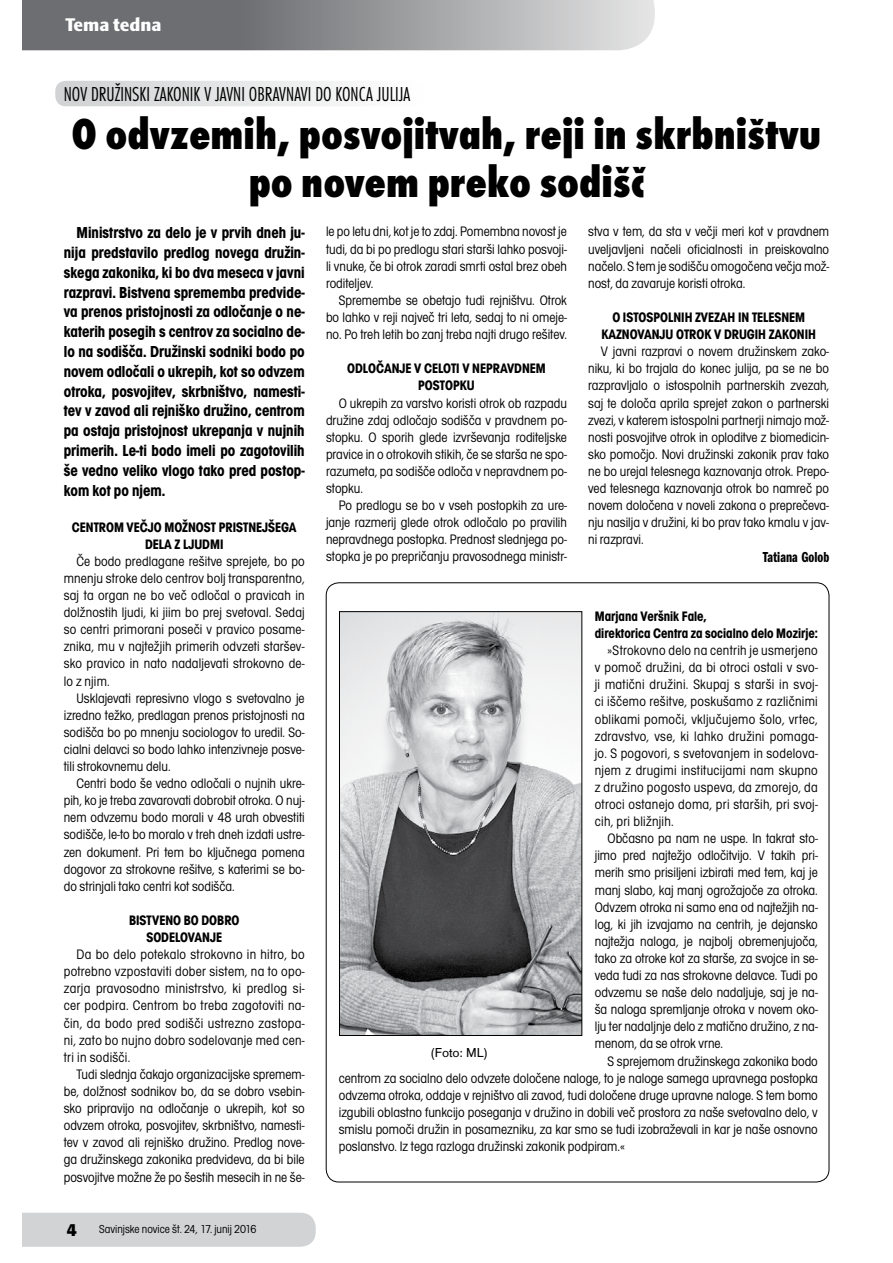
<style>
.page{position:relative;width:893px;height:1263px;background:#fff}
.page>*{position:absolute;margin:0;border:0;box-sizing:border-box;transform-origin:0 0}
.t1{font:45px/48px "Futura TEE Extr Bold Cond";color:#000;text-align:center}
.t2{font:21px "Futura TEE Ligh Cond";color:#000}
.t3{font:18px "Skoda Sans Black CE";color:#fff}
.t4{font:700 condensed 16.5px/19.8px "Avant Gar Got Itc TEE";color:#000;text-align:justify}
.t5{font:15px "Franklin Got Itc TEE Demi Comp";color:#000}
.t6{font:condensed 14.25px/17.1px "Avant Gar Got Itc TEE";color:#000;text-align:justify}
.t7{font:700 condensed 14.25px/17.1px "Avant Gar Got Itc TEE";color:#000;text-align:center}
.t8{font:13.5px "Accius TEE";letter-spacing:-.005em;color:#000}
.t9{font:condensed 12px "Avant Gar Got Itc TEE";color:#000}
.s1{font-family:"Skoda Sans";font-weight:900;font-stretch:normal;font-size:18px}
</style>
<div class="page">
<svg style="left:22px;top:0;width:633px;height:50px;background:#949597"></svg>
<div style="left:22px;top:1213px;width:294px;height:34px;background:#d1d3d4"></div>
<div style="left:55px;top:81px;width:370px;height:25px;background:linear-gradient(to right,#cfd1d2,#fff);border-radius:10px"></div>
<img style="left:341px;top:613px;width:239px;height:421px">
<div style="left:339px;top:611px;width:243px;height:425px;border:1px solid #000"></div>
<p class="t3" style="left:65px;top:14px;width:98px">Tema tedna</p>
<h2 class="t2" style="left:64px;top:82px;width:348px">NOV DRUŽINSKI ZAKONIK V JAVNI OBRAVNAVI DO KONCA JULIJA</h2>
<h1 class="t1" style="left:72px;top:110px;width:751px">O odvzemih, posvojitvah, reji in skrbništvu po novem preko sodišč</h1>
<p class="t4" style="left:64px;top:223px;width:242px;text-indent:13px">Ministrstvo za delo je v prvih dneh ju&shy;nija predstavilo predlog novega družin&shy;skega zakonika, ki bo dva meseca v javni razpravi. Bistvena sprememba predvide&shy;va prenos pristojnosti za odločanje o ne&shy;katerih posegih s centrov za socialno de&shy;lo na sodišča. Družinski sodniki bodo po novem odločali o ukrepih, kot so odvzem otroka, posvojitev, skrbništvo, namesti&shy;tev v zavod ali rejniško družino, centrom pa ostaja pristojnost ukrepanja v nujnih primerih. Le-ti bodo imeli po zagotovilih še vedno veliko vlogo tako pred postop&shy;kom kot po njem.</p>
<p class="t7" style="left:72px;top:518px;width:226px">CENTROM VEČJO MOŽNOST PRISTNEJŠEGA<br>DELA Z LJUDMI</p>
<p class="t6" style="left:64px;top:553px;width:242px;text-indent:13px">Če bodo predlagane rešitve sprejete, bo po mnenju stroke delo centrov bolj transparentno, saj ta organ ne bo več odločal o pravicah in dolžnostih ljudi, ki jiim bo prej svetoval. Sedaj so centri primorani poseči v pravico posame&shy;znika, mu v najtežjih primerih odvzeti staršev&shy;sko pravico in nato nadaljevati strokovno de&shy;lo z njim.</p>
<p class="t6" style="left:64px;top:689px;width:242px;text-indent:13px">Usklajevati represivno vlogo s svetovalno je izredno težko, predlagan prenos pristojnosti na sodišča bo po mnenju sociologov to uredil. So&shy;cialni delavci so bodo lahko intenzivneje posve&shy;tili strokovnemu delu.</p>
<p class="t6" style="left:64px;top:775px;width:242px;text-indent:13px">Centri bodo še vedno odločali o nujnih ukre&shy;pih, ko je treba zavarovati dobrobit otroka. O nuj&shy;nem odvzemu bodo morali v 48 urah obvestiti sodišče, le-to bo moralo v treh dneh izdati ustre&shy;zen dokument. Pri tem bo ključnega pomena dogovor za strokovne rešitve, s katerimi se bo&shy;do strinjali tako centri kot sodišča.</p>
<p class="t7" style="left:129px;top:912px;width:112px">BISTVENO BO DOBRO<br>SODELOVANJE</p>
<p class="t6" style="left:64px;top:946px;width:242px;text-indent:13px">Da bo delo potekalo strokovno in hitro, bo potrebno vzpostaviti dober sistem, na to opo&shy;zarja pravosodno ministrstvo, ki predlog si&shy;cer podpira. Centrom bo treba zagotoviti na&shy;čin, da bodo pred sodišči ustrezno zastopa&shy;ni, zato bo nujno dobro sodelovanje med cen&shy;tri in sodišči.</p>
<p class="t6" style="left:64px;top:1066px;width:242px;text-indent:13px">Tudi slednja čakajo organizacijske spremem&shy;be, dolžnost sodnikov bo, da se dobro vsebin&shy;sko pripravijo na odločanje o ukrepih, kot so odvzem otroka, posvojitev, skrbništvo, namesti&shy;tev v zavod ali rejniško družino. Predlog nove&shy;ga družinskega zakonika predvideva, da bi bile posvojitve možne že po šestih mesecih in ne še-</p>
<p class="t9" style="left:67px;top:1222px;width:191px"><span class="s1">4</span> Savinjske novice št. 24, 17. junij 2016</p>
<p class="t6" style="left:326px;top:223px;width:242px">le po letu dni, kot je to zdaj. Pomembna novost je tudi, da bi po predlogu stari starši lahko posvoji&shy;li vnuke, če bi otrok zaradi smrti ostal brez obeh roditeljev.</p>
<p class="t6" style="left:326px;top:292px;width:242px;text-indent:13px">Spremembe se obetajo tudi rejništvu. Otrok bo lahko v reji največ tri leta, sedaj to ni omeje&shy;no. Po treh letih bo zanj treba najti drugo rešitev.</p>
<p class="t7" style="left:347px;top:360px;width:200px">ODLOČANJE V CELOTI V NEPRAVDNEM<br>POSTOPKU</p>
<p class="t6" style="left:326px;top:394px;width:242px;text-indent:13px">O ukrepih za varstvo koristi otrok ob razpadu družine zdaj odločajo sodišča v pravdnem po&shy;stopku. O sporih glede izvrševanja roditeljske pravice in o otrokovih stikih, če se starša ne spo&shy;razumeta, pa sodišče odloča v nepravdnem po&shy;stopku.</p>
<p class="t6" style="left:326px;top:497px;width:242px;text-indent:13px">Po predlogu se bo v vseh postopkih za ure&shy;janje razmerij glede otrok odločalo po pravilih nepravdnega postopka. Prednost slednjega po&shy;stopka je po prepričanju pravosodnega ministr-</p>
<p class="t6" style="left:588px;top:223px;width:242px">stva v tem, da sta v večji meri kot v pravdnem uveljavljeni načeli oficialnosti in preiskovalno načelo. S tem je sodišču omogočena večja mož&shy;nost, da zavaruje koristi otroka.</p>
<p class="t7" style="left:601px;top:309px;width:216px">O ISTOSPOLNIH ZVEZAH IN TELESNEM<br>KAZNOVANJU OTROK V DRUGIH ZAKONIH</p>
<p class="t6" style="left:588px;top:343px;width:242px;text-indent:13px">V javni razpravi o novem družinskem zako&shy;niku, ki bo trajala do konec julija, pa se ne bo razpravljalo o istospolnih partnerskih zvezah, saj te določa aprila sprejet zakon o partnerski zvezi, v katerem istospolni partnerji nimajo mož&shy;nosti posvojitve otrok in oploditve z biomedicin&shy;sko pomočjo. Novi družinski zakonik prav tako ne bo urejal telesnega kaznovanja otrok. Prepo&shy;ved telesnega kaznovanja otrok bo namreč po novem določena v noveli zakona o preprečeva&shy;nju nasilja v družini, ki bo prav tako kmalu v jav&shy;ni razpravi.</p>
<p class="t5" style="left:763px;top:549px;width:68px">Tatiana Golob</p>
<p class="t7" style="left:595px;top:608px;width:225px;text-align:left">Marjana Veršnik Fale,<br>direktorica Centra za socialno delo Mozirje:</p>
<p class="t6" style="left:595px;top:642px;width:225px;text-indent:13px">»Strokovno delo na centrih je usmerjeno v pomoč družini, da bi otroci ostali v svo&shy;ji matični družini. Skupaj s starši in svoj&shy;ci iščemo rešitve, poskušamo z različnimi oblikami pomoči, vključujemo šolo, vrtec, zdravstvo, vse, ki lahko družini pomaga&shy;jo. S pogovori, s svetovanjem in sodelova&shy;njem z drugimi institucijami nam skupno z družino pogosto uspeva, da zmorejo, da otroci ostanejo doma, pri starših, pri svoj&shy;cih, pri bližnjih.</p>
<p class="t6" style="left:595px;top:830px;width:225px;text-indent:13px">Občasno pa nam ne uspe. In takrat sto&shy;jimo pred najtežjo odločitvijo. V takih pri&shy;merih smo prisiljeni izbirati med tem, kaj je manj slabo, kaj manj ogrožajoče za otroka.<br>Odvzem otroka ni samo ena od najtežjih na&shy;log, ki jih izvajamo na centrih, je dejansko najtežja naloga, je najbolj obremenjujoča, tako za otroke kot za starše, za svojce in se&shy;veda tudi za nas strokovne delavce. Tudi po odvzemu se naše delo nadaljuje, saj je na&shy;ša naloga spremljanje otroka v novem oko&shy;lju ter nadaljnje delo z matično družino, z na&shy;menom, da se otrok vrne.</p>
<p class="t6" style="left:339px;top:1052px;width:481px;text-indent:269px">S sprejemom družinskega zakonika bodo centrom za socialno delo odvzete določene naloge, to je naloge samega upravnega postopka odvzema otroka, oddaje v rejništvo ali zavod, tudi določene druge upravne naloge. S tem bomo izgubili oblastno funkcijo poseganja v družino in dobili več prostora za naše svetovalno delo, v smislu pomoči družin in posamezniku, za kar smo se tudi izobraževali in kar je naše osnovno poslanstvo. Iz tega razloga družinski zakonik podpiram.«</p>
<p class="t8" style="left:431px;top:1045px;width:58px">(Foto: ML)</p>
</div>
